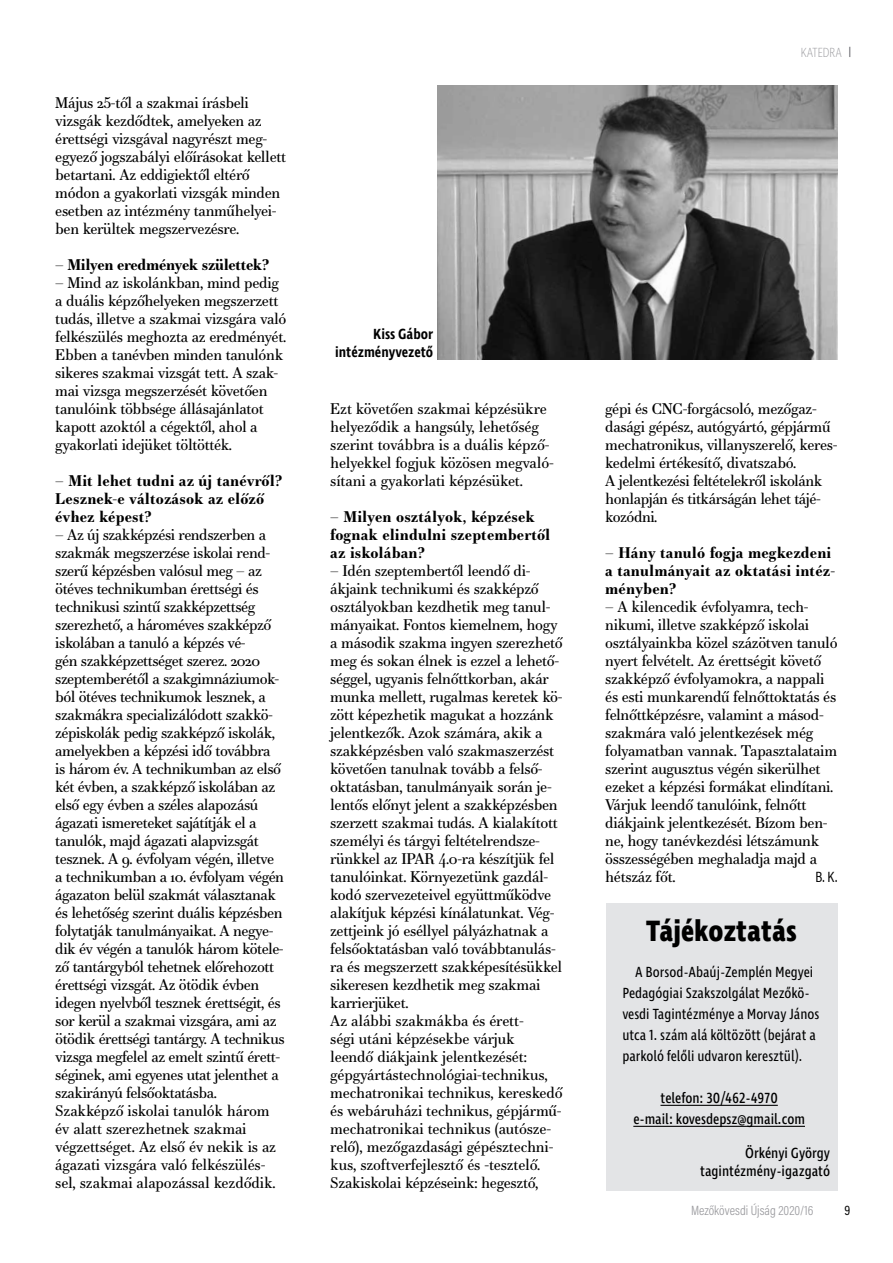
<style>
.page{position:relative;width:893px;height:1263px;background:#fff}
.page>*{position:absolute;margin:0;border:0;box-sizing:border-box;transform-origin:0 0}
.t1{font:700 30px "Ingra Cd";color:#000}
.t2{font:15px/18px "Essonnes Text";letter-spacing:-.02em;color:#000}
.t3{font:700 15px/18px "Essonnes Text";letter-spacing:.01em;color:#000}
.t4{font:15px/21px "Ingra Cd";color:#000}
.t5{font:15px/21px "Ingra Cd";color:#000;text-align:center}
.t6{font:700 15px "Essonnes Text";letter-spacing:-.02em;color:#000}
.t7{font:600 15px/18px "Ingra Cd";color:#000;text-align:right}
.t8{font:15px "Acumin Pro Cond";color:#000}
.t9{font:300 13.5px "Acumin Pro Cond";color:#98989c}
.t10{font:200 13.5px "Ingra Cd";letter-spacing:-.03em;color:#98989c}
.t11{font:13.5px "Acumin Pro Cond";color:#000}
</style>
<div class="page">
<div style="left:606px;top:904px;width:231px;height:287px;background:#e3e4e6"></div>
<hr style="left:660px;top:1105px;width:118px;height:1px;background:#000">
<hr style="left:633px;top:1126px;width:172px;height:1px;background:#000">
<img style="left:438px;top:86px;width:400px;height:273px">
<p class="t2" style="left:55px;top:93px;width:232px">Május 25-től a szakmai írásbeli vizsgák kezdődtek, amelyeken az érettségi vizsgával nagyrészt meg&shy;egyező jogszabályi előírásokat kellett betartani. Az eddigiektől eltérő módon a gyakorlati vizsgák minden esetben az intézmény tanműhelyei&shy;ben kerültek megszervezésre.</p>
<p class="t6" style="left:55px;top:254px;width:215px">– Milyen eredmények születtek?</p>
<p class="t2" style="left:55px;top:273px;width:233px">– Mind az iskolánkban, mind pedig a duális képzőhelyeken megszerzett tudás, illetve a szakmai vizsgára való felkészülés meghozta az eredményét.<br>Ebben a tanévben minden tanulónk sikeres szakmai vizsgát tett. A szak&shy;mai vizsga megszerzését követően tanulóink többsége állásajánlatot kapott azoktól a cégektől, ahol a gyakorlati idejüket töltötték.</p>
<p class="t3" style="left:55px;top:471px;width:228px">– Mit lehet tudni az új tanévről?<br>Lesznek-e változások az előző évhez képest?</p>
<p class="t2" style="left:55px;top:525px;width:231px">– Az új szakképzési rendszerben a szakmák megszerzése iskolai rend&shy;szerű képzésben valósul meg – az ötéves technikumban érettségi és technikusi szintű szakképzettség szerezhető, a hároméves szakképző iskolában a tanuló a képzés vé-<br>gén szakképzettséget szerez. 2020 szeptemberétől a szakgimnáziumok&shy;ból ötéves technikumok lesznek, a szakmákra specializálódott szakkö&shy;zépiskolák pedig szakképző iskolák, amelyekben a képzési idő továbbra<br>is három év. A technikumban az első két évben, a szakképző iskolában az első egy évben a széles alapozású ágazati ismereteket sajátítják el a tanulók, majd ágazati alapvizsgát tesznek. A 9. évfolyam végén, illetve a technikumban a 10. évfolyam végén ágazaton belül szakmát választanak és lehetőség szerint duális képzésben folytatják tanulmányaikat. A negye&shy;dik év végén a tanulók három kötele&shy;ző tantárgyból tehetnek előrehozott érettségi vizsgát. Az ötödik évben idegen nyelvből tesznek érettségit, és sor kerül a szakmai vizsgára, ami az ötödik érettségi tantárgy. A technikus vizsga megfelel az emelt szintű érett&shy;séginek, ami egyenes utat jelenthet a szakirányú felsőoktatásba.<br>Szakképző iskolai tanulók három év alatt szerezhetnek szakmai végzettséget. Az első év nekik is az ágazati vizsgára való felkészülés&shy;sel, szakmai alapozással kezdődik.</p>
<p class="t10" style="left:800px;top:44px;width:43px">KATEDRA</p>
<p class="t7" style="left:335px;top:325px;width:100px">Kiss Gábor intézményvezető</p>
<p class="t2" style="left:330px;top:399px;width:225px">Ezt követően szakmai képzésükre helyeződik a hangsúly, lehetőség szerint továbbra is a duális képző&shy;helyekkel fogjuk közösen megvaló&shy;sítani a gyakorlati képzésüket.</p>
<p class="t3" style="left:330px;top:507px;width:222px">– Milyen osztályok, képzések fognak elindulni szeptembertől az iskolában?</p>
<p class="t2" style="left:330px;top:561px;width:234px">– Idén szeptembertől leendő di&shy;ákjaink technikumi és szakképző osztályokban kezdhetik meg tanul&shy;mányaikat. Fontos kiemelnem, hogy a második szakma ingyen szerezhető meg és sokan élnek is ezzel a lehető&shy;séggel, ugyanis felnőttkorban, akár munka mellett, rugalmas keretek kö&shy;zött képezhetik magukat a hozzánk jelentkezők. Azok számára, akik a szakképzésben való szakmaszerzést követően tanulnak tovább a felső&shy;oktatásban, tanulmányaik során je&shy;lentős előnyt jelent a szakképzésben szerzett szakmai tudás. A kialakított személyi és tárgyi feltételrendsze&shy;rünkkel az IPAR 4.0-ra készítjük fel tanulóinkat. Környezetünk gazdál&shy;kodó szervezeteivel együttműködve alakítjuk képzési kínálatunkat. Vég&shy;zettjeink jó eséllyel pályázhatnak a felsőoktatásban való továbbtanulás&shy;ra és megszerzett szakképesítésükkel sikeresen kezdhetik meg szakmai karrierjüket.<br>Az alábbi szakmákba és érett-<br>ségi utáni képzésekbe várjuk<br>leendő diákjaink jelentkezését: gépgyártástechnológiai-technikus, mechatronikai technikus, kereskedő és webáruházi technikus, gépjármű&shy;mechatronikai technikus (autósze&shy;relő), mezőgazdasági gépésztechni&shy;kus, szoftverfejlesztő és -tesztelő.<br>Szakiskolai képzéseink: hegesztő,</p>
<p class="t2" style="left:605px;top:399px;width:234px">gépi és CNC-forgácsoló, mezőgaz&shy;dasági gépész, autógyártó, gépjármű mechatronikus, villanyszerelő, keres&shy;kedelmi értékesítő, divatszabó.<br>A jelentkezési feltételekről iskolánk honlapján és titkárságán lehet tájé&shy;kozódni.</p>
<p class="t3" style="left:605px;top:543px;width:231px">– Hány tanuló fogja megkezdeni a tanulmányait az oktatási intéz&shy;ményben?</p>
<p class="t2" style="left:605px;top:597px;width:234px">– A kilencedik évfolyamra, tech&shy;nikumi, illetve szakképző iskolai osztályainkba közel százötven tanuló nyert felvételt. Az érettségit követő szakképző évfolyamokra, a nappali és esti munkarendű felnőttoktatás és felnőttképzésre, valamint a másod&shy;szakmára való jelentkezések még folyamatban vannak. Tapasztalataim szerint augusztus végén sikerülhet ezeket a képzési formákat elindítani.<br>Várjuk leendő tanulóink, felnőtt diákjaink jelentkezését. Bízom ben&shy;ne, hogy tanévkezdési létszámunk összességében meghaladja majd a hétszáz főt.</p>
<p class="t8" style="left:815px;top:867px;width:23px">B. K.</p>
<h1 class="t1" style="left:646px;top:912px;width:152px">Tájékoztatás</h1>
<p class="t4" style="left:622px;top:962px;width:199px;text-indent:13px">A Borsod-Abaúj-Zemplén Megyei Pedagógiai Szakszolgálat Mezőkö&shy;vesdi Tagintézménye a Morvay János utca 1. szám alá költözött (bejárat a parkoló felőli udvaron keresztül).</p>
<p class="t5" style="left:633px;top:1088px;width:173px">telefon: 30/462-4970<br>e-mail: kovesdepsz@gmail.com</p>
<p class="t5" style="left:700px;top:1144px;width:131px;line-height:18px;text-align:right">Örkényi György tagintézmény-igazgató</p>
<p class="t9" style="left:691px;top:1202px;width:124px">Mezőkövesdi Újság 2020/16</p>
<p class="t11" style="left:845px;top:1202px;width:7px">9</p>
</div>
